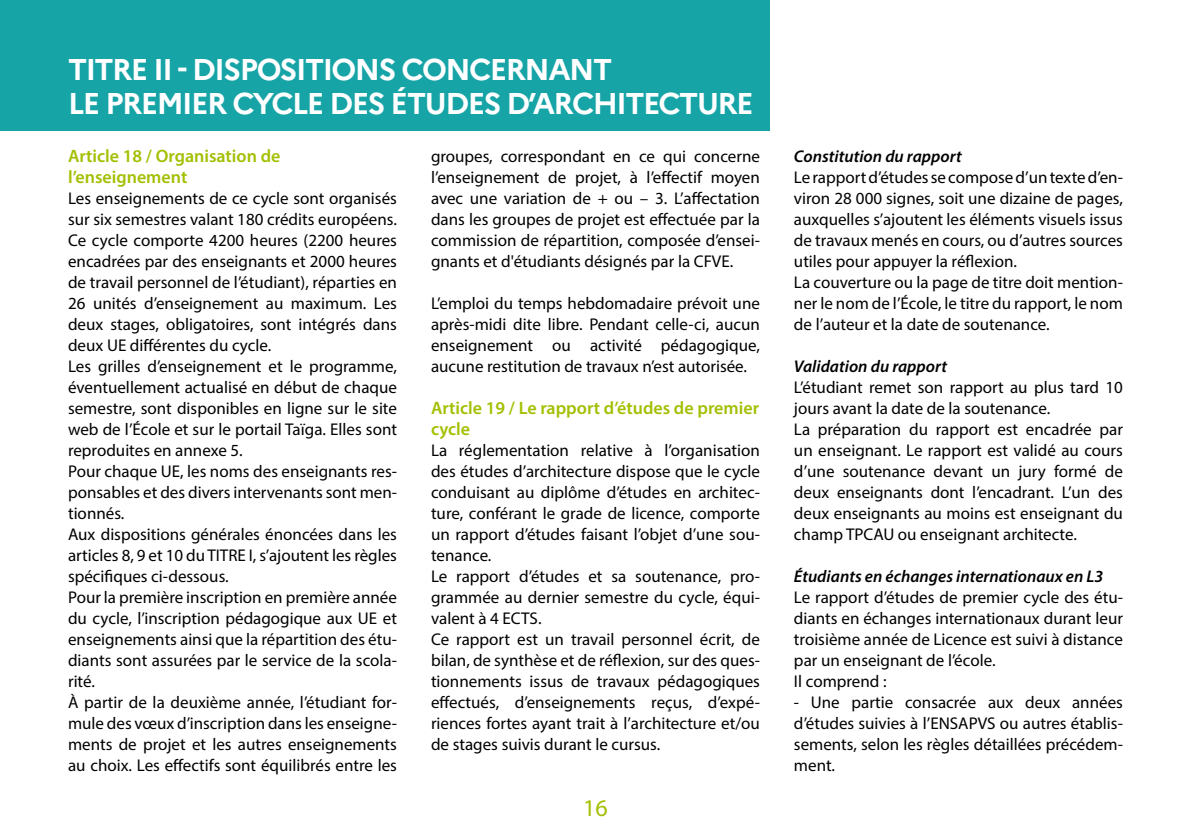
<style>
.page{position:relative;width:1191px;height:840px;background:#fff}
.page>*{position:absolute;margin:0;border:0;box-sizing:border-box;transform-origin:0 0}
.t1{font:700 30px/34px "Marianne";letter-spacing:-.05em;color:#fff}
.t2{font:24px "Myriad Pro";color:#a4bf03}
.t3{font:600 18px/21px "Myriad Pro";color:#a4bf03}
.t4{font:17px/21px "Myriad Pro";color:#000}
.t5{font:italic 600 17px "Myriad Pro";color:#000}
</style>
<div class="page">
<div style="left:0;top:0;width:769px;height:130px;background:#16a4a7"></div>
<h1 class="t1" style="left:68px;top:52px;width:687px">TITRE II - DISPOSITIONS CONCERNANT<br>LE PREMIER CYCLE DES ÉTUDES D’ARCHITECTURE</h1>
<p class="t3" style="left:68px;top:145px;width:214px">Article 18 / Organisation de l’enseignement</p>
<p class="t4" style="left:68px;top:187px;width:330px">Les enseignements de ce cycle sont organisés sur six semestres valant 180 crédits européens.<br>Ce cycle comporte 4200 heures (2200 heures encadrées par des enseignants et 2000 heures de travail personnel de l’étudiant), réparties en 26 unités d’enseignement au maximum. Les deux stages, obligatoires, sont intégrés dans deux UE différentes du cycle.<br>Les grilles d’enseignement et le programme, éventuellement actualisé en début de chaque semestre, sont disponibles en ligne sur le site web de l’École et sur le portail Taïga. Elles sont reproduites en annexe 5.<br>Pour chaque UE, les noms des enseignants res&shy;ponsables et des divers intervenants sont men&shy;tionnés.<br>Aux dispositions générales énoncées dans les articles 8, 9 et 10 du TITRE I, s’ajoutent les règles spécifiques ci-dessous.<br>Pour la première inscription en première année du cycle, l’inscription pédagogique aux UE et enseignements ainsi que la répartition des étu&shy;diants sont assurées par le service de la scola&shy;rité.<br>À partir de la deuxième année, l’étudiant for&shy;mule des vœux d’inscription dans les enseigne&shy;ments de projet et les autres enseignements au choix. Les effectifs sont équilibrés entre les</p>
<p class="t4" style="left:431px;top:145px;width:330px;text-align:justify">groupes, correspondant en ce qui concerne l’enseignement de projet, à l’effectif moyen avec une variation de + ou – 3. L’affectation dans les groupes de projet est effectuée par la commission de répartition, composée d’ensei&shy;gnants et d'étudiants désignés par la CFVE.</p>
<p class="t4" style="left:431px;top:292px;width:330px;text-align:justify">L’emploi du temps hebdomadaire prévoit une après-midi dite libre. Pendant celle-ci, aucun enseignement ou activité pédagogique, aucune restitution de travaux n’est autorisée.</p>
<p class="t3" style="left:431px;top:397px;width:329px">Article 19 / Le rapport d’études de premier cycle</p>
<p class="t4" style="left:431px;top:439px;width:330px">La réglementation relative à l’organisation des études d’architecture dispose que le cycle conduisant au diplôme d’études en architec&shy;ture, conférant le grade de licence, comporte un rapport d’études faisant l’objet d’une sou&shy;tenance.<br>Le rapport d’études et sa soutenance, pro&shy;grammée au dernier semestre du cycle, équi&shy;valent à 4 ECTS.<br>Ce rapport est un travail personnel écrit, de bilan, de synthèse et de réflexion, sur des ques&shy;tionnements issus de travaux pédagogiques effectués, d’enseignements reçus, d’expé&shy;riences fortes ayant trait à l’architecture et/ou de stages suivis durant le cursus.</p>
<h2 class="t2" style="left:583px;top:792px;width:26px">16</h2>
<p class="t5" style="left:794px;top:145px;width:169px">Constitution du rapport</p>
<p class="t4" style="left:794px;top:166px;width:330px">Le rapport d’études se compose d’un texte d’en&shy;viron 28 000 signes, soit une dizaine de pages, auxquelles s’ajoutent les éléments visuels issus de travaux menés en cours, ou d’autres sources utiles pour appuyer la réflexion.<br>La couverture ou la page de titre doit mention&shy;ner le nom de l’École, le titre du rapport, le nom de l’auteur et la date de soutenance.</p>
<p class="t5" style="left:794px;top:355px;width:155px">Validation du rapport</p>
<p class="t4" style="left:794px;top:376px;width:330px">L’étudiant remet son rapport au plus tard 10 jours avant la date de la soutenance.<br>La préparation du rapport est encadrée par un enseignant. Le rapport est validé au cours d’une soutenance devant un jury formé de deux enseignants dont l’encadrant. L’un des deux enseignants au moins est enseignant du champ TPCAU ou enseignant architecte.</p>
<p class="t5" style="left:794px;top:565px;width:311px">Étudiants en échanges internationaux en L3</p>
<p class="t4" style="left:794px;top:586px;width:330px">Le rapport d’études de premier cycle des étu&shy;diants en échanges internationaux durant leur troisième année de Licence est suivi à distance par un enseignant de l’école.<br>Il comprend :</p>
<p class="t4" style="left:794px;top:691px;width:330px;text-align:justify">- Une partie consacrée aux deux années d’études suivies à l’ENSAPVS ou autres établis&shy;sements, selon les règles détaillées précédem&shy;ment.</p>
</div>
